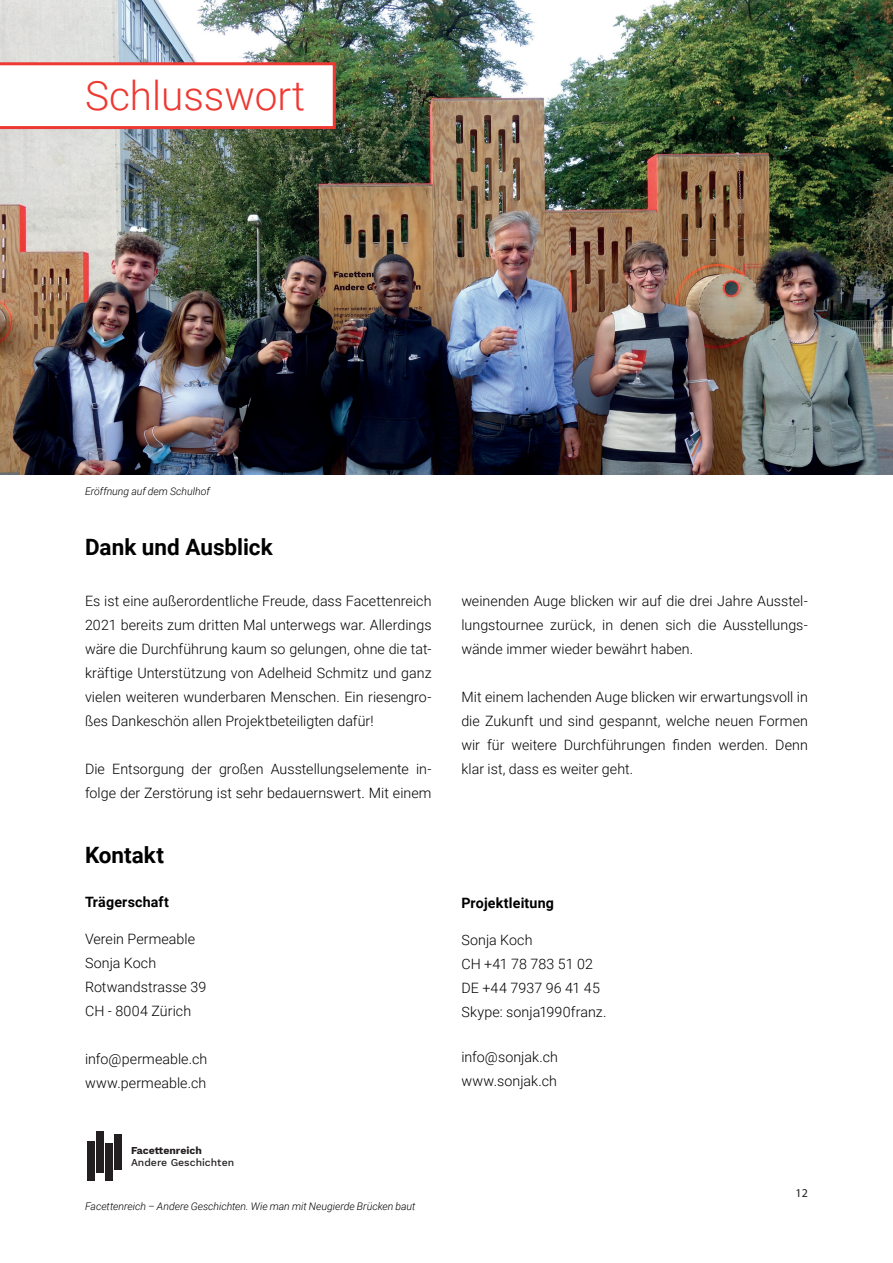
<style>
.page{position:relative;width:893px;height:1263px;background:#fff}
.page>*{position:absolute;margin:0;border:0;box-sizing:border-box;transform-origin:0 0}
.t1{font:300 40.5px "Roboto";color:#ee3832}
.t2{font:700 22.5px "Roboto";color:#000}
.t3{font:300 14.25px/24px "Roboto";letter-spacing:.005em;color:#000}
.t4{font:700 14.25px "Roboto";letter-spacing:.01em;color:#000}
.t5{font:12px "Myriad Pro";color:#231f20}
.t6{font:italic 300 10.5px "Roboto";letter-spacing:-.005em;color:#000}
.t7{font:500 10.35px "Work Sans";color:#231f20}
.t8{font:700 10.35px "Work Sans";color:#231f20}
</style>
<div class="page">
<img style="left:0;top:0;width:893px;height:474px">
<svg style="left:87px;top:1131px;width:35px;height:50px"></svg>
<svg style="left:0;top:62px;width:336px;height:67px"></svg>
<h1 class="t1" style="left:85px;top:67px;width:222px">Schlusswort</h1>
<p class="t6" style="left:85px;top:484px;width:126px">Eröffnung auf dem Schulhof</p>
<h2 class="t2" style="left:85px;top:531px;width:189px">Dank und Ausblick</h2>
<p class="t3" style="left:85px;top:588px;width:348px;text-align:justify">Es ist eine außerordentliche Freude, dass Facettenreich 2021 bereits zum dritten Mal unterwegs war. Allerdings wäre die Durchführung kaum so gelungen, ohne die tat&shy;kräftige Unterstützung von Adelheid Schmitz und ganz vielen weiteren wunderbaren Menschen. Ein riesengro&shy;ßes Dankeschön allen Projektbeteiligten dafür!</p>
<p class="t3" style="left:85px;top:756px;width:348px">Die Entsorgung der großen Ausstellungselemente in&shy;folge der Zerstörung ist sehr bedauernswert. Mit einem</p>
<h2 class="t2" style="left:85px;top:839px;width:81px">Kontakt</h2>
<p class="t4" style="left:85px;top:892px;width:85px">Trägerschaft</p>
<p class="t3" style="left:85px;top:926px;width:123px">Verein Permeable<br>Sonja Koch<br>Rotwandstrasse 39<br>CH - 8004 Zürich</p>
<p class="t3" style="left:85px;top:1046px;width:124px">info@permeable.ch www.permeable.ch</p>
<p class="t8" style="left:131px;top:1144px;width:72px">Facettenreich</p>
<p class="t7" style="left:131px;top:1156px;width:105px">Andere Geschichten</p>
<p class="t6" style="left:85px;top:1199px;width:332px">Facettenreich – Andere Geschichten. Wie man mit Neugierde Brücken baut</p>
<p class="t3" style="left:461px;top:588px;width:348px;text-align:justify">weinenden Auge blicken wir auf die drei Jahre Ausstel&shy;lungstournee zurück, in denen sich die Ausstellungs&shy;wände immer wieder bewährt haben.</p>
<p class="t3" style="left:461px;top:684px;width:348px;text-align:justify">Mit einem lachenden Auge blicken wir erwartungsvoll in die Zukunft und sind gespannt, welche neuen Formen wir für weitere Durchführungen finden werden. Denn klar ist, dass es weiter geht.</p>
<p class="t4" style="left:461px;top:893px;width:94px">Projektleitung</p>
<p class="t3" style="left:461px;top:927px;width:147px">Sonja Koch<br>CH +41 78 783 51 02<br>DE +44 7937 96 41 45<br>Skype: sonja1990franz.</p>
<p class="t3" style="left:461px;top:1045px;width:98px">info@sonjak.ch www.sonjak.ch</p>
<p class="t5" style="left:796px;top:1186px;width:14px">12</p>
</div>
